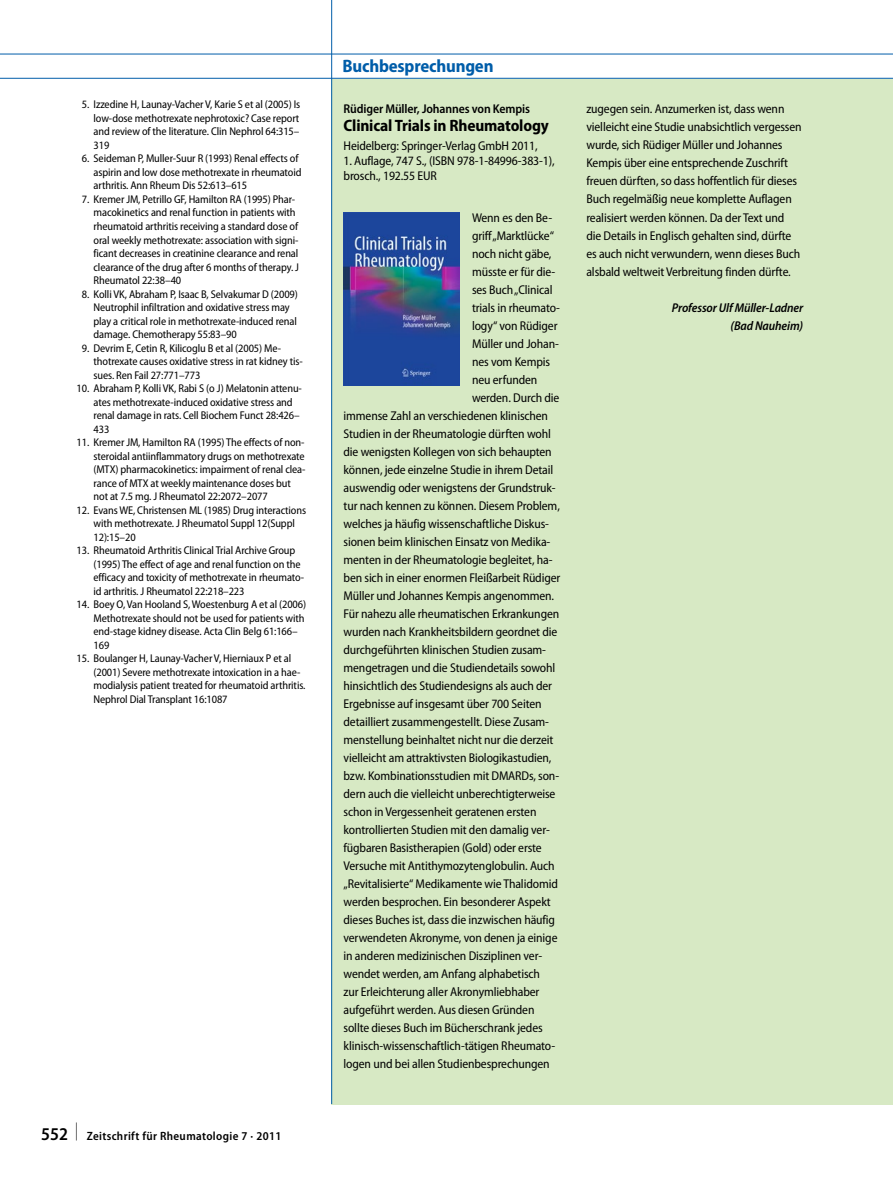
<style>
.page{position:relative;width:893px;height:1187px;background:#fff}
.page>*{position:absolute;margin:0;border:0;box-sizing:border-box;transform-origin:0 0}
._001_rubrik{font:700 semi-condensed 18px "Myriad Pro";letter-spacing:-.01em;color:#005da9}
._302_BB_FN_headline{font:700 semi-condensed 16.5px "Myriad Pro";letter-spacing:-.01em;color:#000}
._306_BB_FN_text_ohne{font:semi-condensed 12.75px/18px "Myriad Pro";letter-spacing:-.01em;color:#000}
._304_BB_biografie{font:semi-condensed 12.75px/15.3px "Myriad Pro";letter-spacing:-.01em;color:#000}
._308_BB_FN_autor_que{font:italic 600 semi-condensed 12.75px/18px "Myriad Pro";letter-spacing:-.01em;color:#000;text-align:right}
._301_BB_buchautor{font:600 semi-condensed 12.75px "Myriad Pro";letter-spacing:-.01em;color:#000}
.t1{font:600 semi-condensed 12px "Myriad Pro";letter-spacing:.03em;color:#000}
._023_literatur{font:semi-condensed 11.25px/13.5px "Myriad Pro";letter-spacing:-.01em;color:#000}
.s1{font-size:18px}
</style>
<div class="page">
<hr style="left:0;top:54px;width:893px;height:1px;background:#005da9">
<hr style="left:0;top:78px;width:893px;height:1px;background:#005da9">
<div style="left:332px;top:79px;width:561px;height:1024px;background:#d7e9c4"></div>
<hr style="left:331px;top:0;width:1px;height:1103px;background:#005da9">
<img style="left:344px;top:213px;width:115px;height:173px">
<p class="_023_literatur" style="left:94px;top:98px;width:208px;text-align:justify;text-indent:-12px">5. Izzedine H, Launay-Vacher V, Karie S et al (2005) Is low-dose methotrexate nephrotoxic? Case report and review of the literature. Clin Nephrol 64:315– 319</p>
<p class="_023_literatur" style="left:94px;top:152px;width:209px;text-indent:-12px">6. Seideman P, Muller-Suur R (1993) Renal effects of aspirin and low dose methotrexate in rheumatoid arthritis. Ann Rheum Dis 52:613–615</p>
<p class="_023_literatur" style="left:94px;top:193px;width:207px;text-indent:-12px">7. Kremer JM, Petrillo GF, Hamilton RA (1995) Phar&shy;macokinetics and renal function in patients with rheumatoid arthritis receiving a standard dose of oral weekly methotrexate: association with signi&shy;ficant decreases in creatinine clearance and renal clearance of the drug after 6 months of therapy. J Rheumatol 22:38–40</p>
<p class="_023_literatur" style="left:94px;top:287px;width:206px;text-indent:-12px">8. Kolli VK, Abraham P, Isaac B, Selvakumar D (2009)<br>Neutrophil infiltration and oxidative stress may play a critical role in methotrexate-induced renal damage. Chemotherapy 55:83–90</p>
<p class="_023_literatur" style="left:94px;top:341px;width:211px;text-indent:-12px">9. Devrim E, Cetin R, Kilicoglu B et al (2005) Me&shy;thotrexate causes oxidative stress in rat kidney tis&shy;sues. Ren Fail 27:771–773</p>
<p class="_023_literatur" style="left:94px;top:382px;width:210px;text-indent:-17px">10. Abraham P, Kolli VK, Rabi S (o J) Melatonin attenu&shy;ates methotrexate-induced oxidative stress and renal damage in rats. Cell Biochem Funct 28:426– 433</p>
<p class="_023_literatur" style="left:94px;top:436px;width:214px;text-indent:-17px">11. Kremer JM, Hamilton RA (1995) The effects of non&shy;steroidal antiinflammatory drugs on methotrexate (MTX) pharmacokinetics: impairment of renal clea&shy;rance of MTX at weekly maintenance doses but not at 7.5 mg. J Rheumatol 22:2072–2077</p>
<p class="_023_literatur" style="left:94px;top:503px;width:214px;text-indent:-17px">12. Evans WE, Christensen ML (1985) Drug interactions with methotrexate. J Rheumatol Suppl 12(Suppl<br>12):15–20</p>
<p class="_023_literatur" style="left:94px;top:544px;width:212px;text-indent:-17px">13. Rheumatoid Arthritis Clinical Trial Archive Group (1995) The effect of age and renal function on the efficacy and toxicity of methotrexate in rheumato&shy;id arthritis. J Rheumatol 22:218–223</p>
<p class="_023_literatur" style="left:94px;top:598px;width:214px;text-indent:-17px">14. Boey O, Van Hooland S, Woestenburg A et al (2006)<br>Methotrexate should not be used for patients with end-stage kidney disease. Acta Clin Belg 61:166– 169</p>
<p class="_023_literatur" style="left:94px;top:652px;width:213px;text-indent:-17px">15. Boulanger H, Launay-Vacher V, Hierniaux P et al (2001) Severe methotrexate intoxication in a hae&shy;modialysis patient treated for rheumatoid arthritis.<br>Nephrol Dial Transplant 16:1087</p>
<p class="t1" style="left:41px;top:1129px;width:242px"><span class="s1">552 </span><sup>|</sup> Zeitschrift für Rheumatologie 7 · 2011</p>
<p class="_001_rubrik" style="left:343px;top:55px;width:152px">Buchbesprechungen</p>
<p class="_301_BB_buchautor" style="left:344px;top:102px;width:188px">Rüdiger Müller, Johannes von Kempis</p>
<p class="_302_BB_FN_headline" style="left:344px;top:117px;width:207px">Clinical Trials in Rheumatology</p>
<p class="_304_BB_biografie" style="left:344px;top:138px;width:196px">Heidelberg: Springer-Verlag GmbH 2011,</p>
<p class="_304_BB_biografie" style="left:344px;top:153px;width:213px">1. Auflage, 747 S., (ISBN 978-1-84996-383-1), brosch., 192.55 EUR</p>
<p class="_306_BB_FN_text_ohne" style="left:472px;top:208px;width:82px">Wenn es den Be-</p>
<p class="_306_BB_FN_text_ohne" style="left:472px;top:226px;width:84px">griff „Marktlücke“</p>
<p class="_306_BB_FN_text_ohne" style="left:472px;top:244px;width:81px">noch nicht gäbe,</p>
<p class="_306_BB_FN_text_ohne" style="left:472px;top:262px;width:85px">müsste er für die-</p>
<p class="_306_BB_FN_text_ohne" style="left:472px;top:280px;width:82px">ses Buch „Clinical</p>
<p class="_306_BB_FN_text_ohne" style="left:472px;top:298px;width:90px">trials in rheumato-</p>
<p class="_306_BB_FN_text_ohne" style="left:472px;top:316px;width:87px">logy“ von Rüdiger</p>
<p class="_306_BB_FN_text_ohne" style="left:472px;top:334px;width:88px">Müller und Johan-</p>
<p class="_306_BB_FN_text_ohne" style="left:472px;top:352px;width:80px">nes vom Kempis</p>
<p class="_306_BB_FN_text_ohne" style="left:472px;top:370px;width:67px">neu erfunden</p>
<p class="_306_BB_FN_text_ohne" style="left:472px;top:388px;width:89px">werden. Durch die</p>
<p class="_306_BB_FN_text_ohne" style="left:344px;top:406px;width:206px">immense Zahl an verschiedenen klinischen</p>
<p class="_306_BB_FN_text_ohne" style="left:344px;top:424px;width:209px">Studien in der Rheumatologie dürften wohl</p>
<p class="_306_BB_FN_text_ohne" style="left:344px;top:442px;width:210px">die wenigsten Kollegen von sich behaupten</p>
<p class="_306_BB_FN_text_ohne" style="left:344px;top:460px;width:211px">können, jede einzelne Studie in ihrem Detail</p>
<p class="_306_BB_FN_text_ohne" style="left:344px;top:478px;width:214px">auswendig oder wenigstens der Grundstruk-</p>
<p class="_306_BB_FN_text_ohne" style="left:344px;top:496px;width:218px">tur nach kennen zu können. Diesem Problem,</p>
<p class="_306_BB_FN_text_ohne" style="left:344px;top:514px;width:207px">welches ja häufig wissenschaftliche Diskus-</p>
<p class="_306_BB_FN_text_ohne" style="left:344px;top:532px;width:208px">sionen beim klinischen Einsatz von Medika-</p>
<p class="_306_BB_FN_text_ohne" style="left:344px;top:550px;width:211px">menten in der Rheumatologie begleitet, ha-</p>
<p class="_306_BB_FN_text_ohne" style="left:344px;top:568px;width:218px">ben sich in einer enormen Fleißarbeit Rüdiger</p>
<p class="_306_BB_FN_text_ohne" style="left:344px;top:586px;width:212px">Müller und Johannes Kempis angenommen.</p>
<p class="_306_BB_FN_text_ohne" style="left:344px;top:604px;width:217px">Für nahezu alle rheumatischen Erkrankungen</p>
<p class="_306_BB_FN_text_ohne" style="left:344px;top:622px;width:215px">wurden nach Krankheitsbildern geordnet die</p>
<p class="_306_BB_FN_text_ohne" style="left:344px;top:640px;width:204px">durchgeführten klinischen Studien zusam-</p>
<p class="_306_BB_FN_text_ohne" style="left:344px;top:658px;width:213px">mengetragen und die Studiendetails sowohl</p>
<p class="_306_BB_FN_text_ohne" style="left:344px;top:676px;width:210px">hinsichtlich des Studiendesigns als auch der</p>
<p class="_306_BB_FN_text_ohne" style="left:344px;top:694px;width:200px">Ergebnisse auf insgesamt über 700 Seiten</p>
<p class="_306_BB_FN_text_ohne" style="left:344px;top:712px;width:207px">detailliert zusammengestellt. Diese Zusam-</p>
<p class="_306_BB_FN_text_ohne" style="left:344px;top:730px;width:211px">menstellung beinhaltet nicht nur die derzeit</p>
<p class="_306_BB_FN_text_ohne" style="left:344px;top:748px;width:209px">vielleicht am attraktivsten Biologikastudien,</p>
<p class="_306_BB_FN_text_ohne" style="left:344px;top:766px;width:217px">bzw. Kombinationsstudien mit DMARDs, son-</p>
<p class="_306_BB_FN_text_ohne" style="left:344px;top:784px;width:213px">dern auch die vielleicht unberechtigterweise</p>
<p class="_306_BB_FN_text_ohne" style="left:344px;top:802px;width:194px">schon in Vergessenheit geratenen ersten</p>
<p class="_306_BB_FN_text_ohne" style="left:344px;top:820px;width:208px">kontrollierten Studien mit den damalig ver-</p>
<p class="_306_BB_FN_text_ohne" style="left:344px;top:838px;width:200px">fügbaren Basistherapien (Gold) oder erste</p>
<p class="_306_BB_FN_text_ohne" style="left:344px;top:856px;width:213px">Versuche mit Antithymozytenglobulin. Auch</p>
<p class="_306_BB_FN_text_ohne" style="left:344px;top:874px;width:216px">„Revitalisierte“ Medikamente wie Thalidomid</p>
<p class="_306_BB_FN_text_ohne" style="left:344px;top:892px;width:209px">werden besprochen. Ein besonderer Aspekt</p>
<p class="_306_BB_FN_text_ohne" style="left:344px;top:910px;width:213px">dieses Buches ist, dass die inzwischen häufig</p>
<p class="_306_BB_FN_text_ohne" style="left:344px;top:928px;width:215px">verwendeten Akronyme, von denen ja einige</p>
<p class="_306_BB_FN_text_ohne" style="left:344px;top:946px;width:200px">in anderen medizinischen Disziplinen ver-</p>
<p class="_306_BB_FN_text_ohne" style="left:344px;top:964px;width:198px">wendet werden, am Anfang alphabetisch</p>
<p class="_306_BB_FN_text_ohne" style="left:344px;top:982px;width:197px">zur Erleichterung aller Akronymliebhaber</p>
<p class="_306_BB_FN_text_ohne" style="left:344px;top:1000px;width:192px">aufgeführt werden. Aus diesen Gründen</p>
<p class="_306_BB_FN_text_ohne" style="left:344px;top:1018px;width:201px">sollte dieses Buch im Bücherschrank jedes</p>
<p class="_306_BB_FN_text_ohne" style="left:344px;top:1036px;width:213px">klinisch-wissenschaftlich-tätigen Rheumato-</p>
<p class="_306_BB_FN_text_ohne" style="left:344px;top:1054px;width:208px">logen und bei allen Studienbesprechungen</p>
<p class="_306_BB_FN_text_ohne" style="left:586px;top:100px;width:217px">zugegen sein. Anzumerken ist, dass wenn vielleicht eine Studie unabsichtlich vergessen wurde, sich Rüdiger Müller und Johannes Kempis über eine entsprechende Zuschrift freuen dürften, so dass hoffentlich für dieses Buch regelmäßig neue komplette Auflagen realisiert werden können. Da der Text und die Details in Englisch gehalten sind, dürfte es auch nicht verwundern, wenn dieses Buch alsbald weltweit Verbreitung finden dürfte.</p>
<p class="_308_BB_FN_autor_que" style="left:672px;top:298px;width:133px">Professor Ulf Müller-Ladner (Bad Nauheim)</p>
</div>
